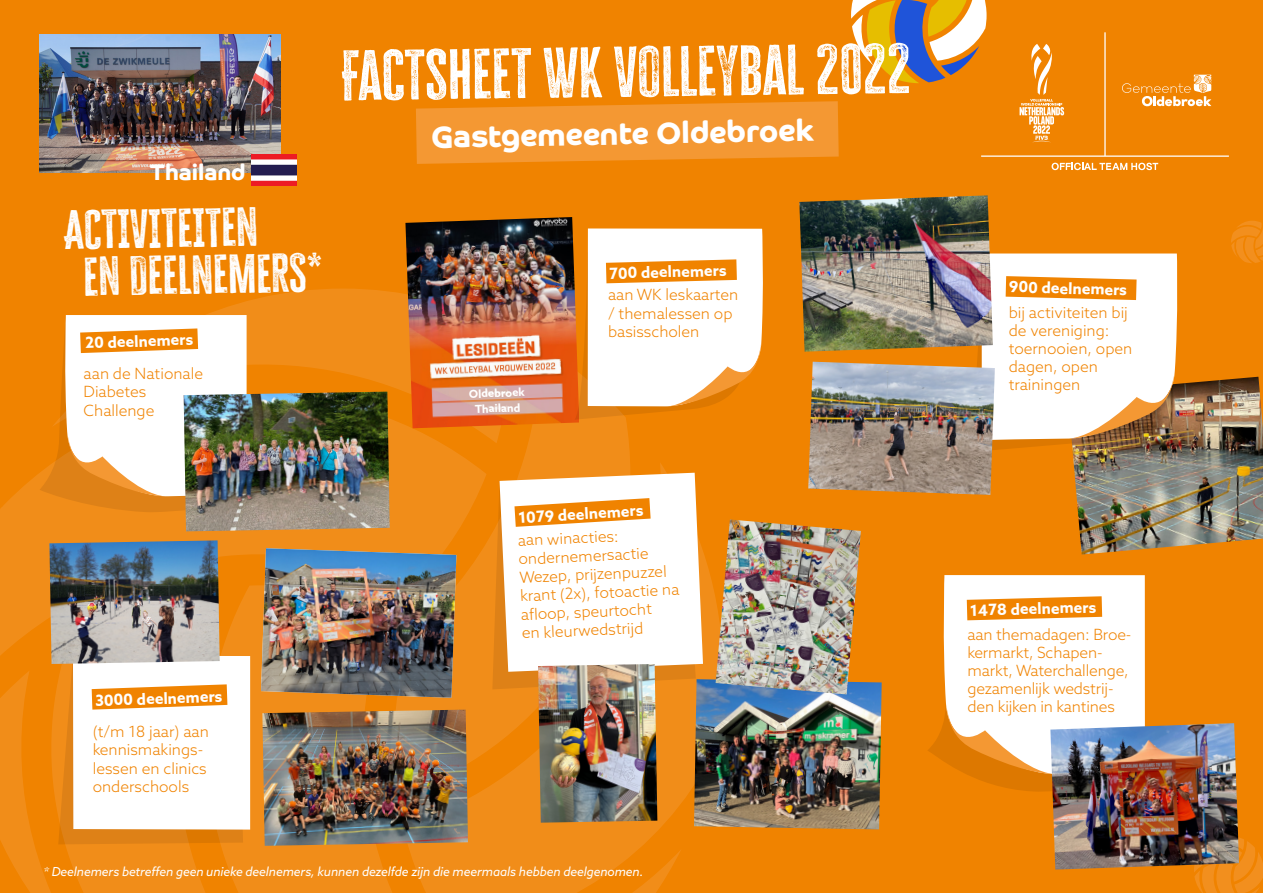
<style>
.page{position:relative;width:1263px;height:893px;background:#f08300}
.page>*{position:absolute;margin:0;border:0;box-sizing:border-box;transform-origin:0 0}
.t1{font:58.35px "Cheddar Gothic Rough";color:#fff}
.t2{font:44.7px "Cheddar Gothic Rough";color:#fff}
.t3{font:700 30.6px "Co Headline";color:#fff}
.t4{font:700 22.5px "Co Headline";color:#fff}
.t5{font:300 15.45px/18.6px "Azo Sans";color:#f08300}
.t6{font:700 15.45px "Azo Sans";color:#fff}
.t7{font:italic 12.45px "Azo Sans";letter-spacing:-.01em;color:#fff}
.t8{font:700 11.1px/15.3px "Azo Sans";color:#fff;text-align:center}
</style>
<div class="page">
<svg style="left:206px;top:289px;width:199px;height:70px;fill:#f18d19"></svg>
<svg style="left:389px;top:345px;width:241px;height:117px;fill:#f18d19"></svg>
<svg style="left:0;top:359px;width:486px;height:296px;fill:#f18d19"></svg>
<svg style="left:220px;top:584px;width:183px;height:309px;fill:#f18d19"></svg>
<svg style="left:29px;top:588px;width:316px;height:305px;fill:#f18d19"></svg>
<svg style="left:403px;top:462px;width:313px;height:431px;fill:#f18d19"></svg>
<img style="left:694px;top:679px;width:188px;height:150px">
<img style="left:716px;top:519px;width:145px;height:175px">
<img style="left:1072px;top:377px;width:191px;height:177px">
<svg style="left:416px;top:101px;width:423px;height:63px"></svg>
<svg style="left:1231px;top:221px;width:32px;height:42px"></svg>
<svg style="left:1194px;top:837px;width:69px;height:56px"></svg>
<img style="left:184px;top:392px;width:206px;height:139px">
<img style="left:808px;top:362px;width:184px;height:133px">
<img style="left:49px;top:540px;width:171px;height:116px">
<svg style="left:1051px;top:163px;width:107px;height:7px"></svg>
<svg style="left:851px;top:0;width:378px;height:157px"></svg>
<img style="left:1054px;top:723px;width:185px;height:147px">
<img style="left:40px;top:34px;width:240px;height:139px">
<img style="left:251px;top:155px;width:46px;height:30px">
<img style="left:405px;top:217px;width:174px;height:211px">
<img style="left:40px;top:315px;width:207px;height:198px">
<svg style="left:0;top:656px;width:250px;height:237px"></svg>
<svg style="left:574px;top:228px;width:189px;height:192px"></svg>
<svg style="left:964px;top:253px;width:214px;height:200px"></svg>
<img style="left:928px;top:575px;width:255px;height:261px">
<img style="left:262px;top:710px;width:206px;height:136px">
<svg style="left:492px;top:473px;width:211px;height:216px"></svg>
<img style="left:538px;top:664px;width:119px;height:159px">
<img style="left:799px;top:195px;width:194px;height:157px">
<img style="left:261px;top:548px;width:195px;height:150px">
<h1 class="t1" style="left:341px;top:40px;width:571px;rotate:-1deg">Factsheet WK Volleybal 2022</h1>
<h3 class="t4" style="left:150px;top:159px;width:97px">Thailand</h3>
<h2 class="t2" style="left:63px;top:202px;width:196px;rotate:-1deg">ACTIVITeITeN</h2>
<h2 class="t2" style="left:83px;top:248px;width:241px;rotate:-1deg">eN DeeLNeMerS*</h2>
<p class="t6" style="left:85px;top:333px;width:109px;rotate:-2deg">20 deelnemers</p>
<p class="t5" style="left:84px;top:364px;width:121px">aan de Nationale<br>Diabetes<br>Challenge</p>
<p class="t6" style="left:95px;top:690px;width:129px;rotate:-2deg">3000 deelnemers</p>
<p class="t5" style="left:93px;top:721px;width:118px">(t/m 18 jaar) aan kennismakings&shy;lessen en clinics onderschools</p>
<h3 class="t3" style="left:431px;top:119px;width:384px;rotate:-1deg">Gastgemeente Oldebroek</h3>
<p class="t6" style="left:609px;top:263px;width:119px;rotate:-2deg">700 deelnemers</p>
<p class="t8" style="left:469px;top:386px;width:57px;rotate:-2deg">Oldebroek<br>Thailand</p>
<p class="t5" style="left:608px;top:285px;width:132px">aan WK leskaarten / themalessen op basisscholen</p>
<p class="t6" style="left:518px;top:507px;width:127px;rotate:-3deg">1079 deelnemers</p>
<p class="t5" style="left:517px;top:530px;width:161px;rotate:-2deg">aan winacties: ondernemersactie<br>Wezep, prijzenpuzzel krant (2x), fotoactie na afl oop, speurtocht<br>en kleurwedstrijd</p>
<p class="t7" style="left:44px;top:864px;width:601px">* Deelnemers betreffen geen unieke deelnemers, kunnen dezelfde zijn die meermaals hebben deelgenomen.</p>
<p class="t6" style="left:1009px;top:276px;width:120px;rotate:2deg">900 deelnemers</p>
<p class="t5" style="left:1009px;top:304px;width:125px;line-height:18px">bij activiteiten bij de vereniging: toernooien, open dagen, open trainingen</p>
<p class="t6" style="left:970px;top:600px;width:128px;rotate:-2deg">1478 deelnemers</p>
<p class="t5" style="left:967px;top:625px;width:165px;line-height:18px">aan themadagen: Broe&shy;kermarkt, Schapen&shy;markt, Waterchallenge, gezamenlijk wedstrij&shy;den kijken in kantines</p>
</div>
